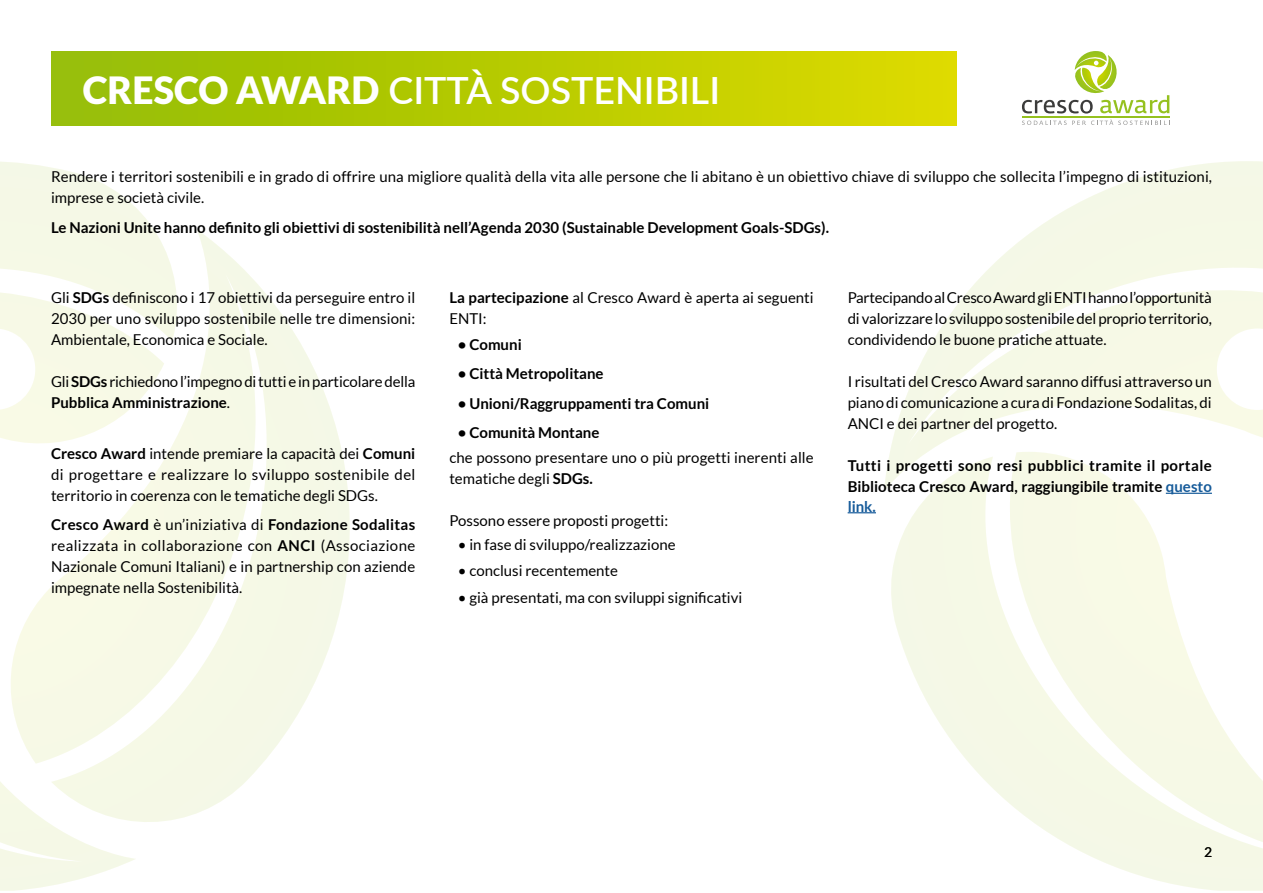
<style>
.page{position:relative;width:1263px;height:893px;background:#fff}
.page>*{position:absolute;margin:0;border:0;box-sizing:border-box;transform-origin:0 0}
.Paragrafo_base{font:600 37.5px "Lato";color:#fff}
.testo_giustificato_n{font:15px/21px "Lato";color:#000;text-align:justify}
.testo_giustificato_n-2{font:700 15px/21px "Lato";color:#000}
.testo_giustificato_n-3{font:700 15px "Lato";color:#165b9a}
.t1{font:13.5px "Lato";color:#000}
.s1{font-weight:900}
.s2{font-weight:700}
.s3{color:#165b9a}
</style>
<div class="page">
<div style="left:51px;top:51px;width:906px;height:74px;background:linear-gradient(to right,#92bc06,#ddda00)"></div>
<svg style="left:1022px;top:51px;width:148px;height:74px"></svg>
<svg style="left:0;top:162px;width:350px;height:729px"></svg>
<svg style="left:875px;top:161px;width:388px;height:730px"></svg>
<hr style="left:1166px;top:493px;width:46px;height:1px;background:#165b9a">
<svg style="left:848px;top:512px;width:28px;height:1px"></svg>
<p class="Paragrafo_base" style="left:83px;top:63px;width:639px"><span class="s1">CRESCO AWARD</span> CITTÀ SOSTENIBILI</p>
<p class="testo_giustificato_n" style="left:51px;top:166px;width:1162px">Rendere i territori sostenibili e in grado di offrire una migliore qualità della vita alle persone che li abitano è un obiettivo chiave di sviluppo che sollecita l’impegno di istituzioni, imprese e società civile.</p>
<p class="testo_giustificato_n-2" style="left:51px;top:217px;width:779px">Le Nazioni Unite hanno definito gli obiettivi di sostenibilità nell’Agenda 2030 (Sustainable Development Goals-SDGs).</p>
<p class="testo_giustificato_n" style="left:51px;top:287px;width:366px">Gli <span class="s2">SDGs</span> definiscono i 17 obiettivi da perseguire entro il 2030 per uno sviluppo sostenibile nelle tre dimensioni:<br>Ambientale, Economica e Sociale.</p>
<p class="testo_giustificato_n" style="left:51px;top:371px;width:366px">Gli <span class="s2">SDGs</span> richiedono l’impegno di tutti e in particolare della<br><span class="s2">Pubblica Amministrazione</span>.</p>
<p class="testo_giustificato_n" style="left:51px;top:443px;width:366px"><span class="s2">Cresco Award</span> intende premiare la capacità dei <span class="s2">Comuni </span>di progettare e realizzare lo sviluppo sostenibile del territorio in coerenza con le tematiche degli SDGs.</p>
<p class="testo_giustificato_n" style="left:51px;top:514px;width:366px"><span class="s2">Cresco Award</span> è un’iniziativa di <span class="s2">Fondazione Sodalitas </span>realizzata in collaborazione con <span class="s2">ANCI</span> (Associazione Nazionale Comuni Italiani) e in partnership con aziende impegnate nella Sostenibilità.</p>
<p class="testo_giustificato_n" style="left:449px;top:287px;width:366px"><span class="s2">La partecipazione</span> al Cresco Award è aperta ai seguenti<br>ENTI:</p>
<p class="testo_giustificato_n-2" style="left:458px;top:333px;width:65px">• Comuni</p>
<p class="testo_giustificato_n-2" style="left:458px;top:363px;width:147px">• Città Metropolitane</p>
<p class="testo_giustificato_n-2" style="left:458px;top:392px;width:253px">• Unioni/Raggruppamenti tra Comuni</p>
<p class="testo_giustificato_n-2" style="left:458px;top:422px;width:143px">• Comunità Montane</p>
<p class="testo_giustificato_n" style="left:449px;top:447px;width:366px">che possono presentare uno o più progetti inerenti alle tematiche degli <span class="s2">SDGs.</span></p>
<p class="testo_giustificato_n" style="left:449px;top:510px;width:220px">Possono essere proposti progetti:</p>
<p class="testo_giustificato_n" style="left:458px;top:534px;width:219px">• in fase di sviluppo/realizzazione</p>
<p class="testo_giustificato_n" style="left:458px;top:560px;width:162px">• conclusi recentemente</p>
<p class="testo_giustificato_n" style="left:458px;top:587px;width:286px">• già presentati, ma con sviluppi significativi</p>
<p class="testo_giustificato_n" style="left:848px;top:287px;width:366px">Partecipando al Cresco Award gli ENTI hanno l’opportunità di valorizzare lo sviluppo sostenibile del proprio territorio, condividendo le buone pratiche attuate.</p>
<p class="testo_giustificato_n" style="left:848px;top:371px;width:366px">I risultati del Cresco Award saranno diffusi attraverso un piano di comunicazione a cura di Fondazione Sodalitas, di ANCI e dei partner del progetto.</p>
<p class="testo_giustificato_n-2" style="left:848px;top:455px;width:366px">Tutti i progetti sono resi pubblici tramite il portale<br>Biblioteca Cresco Award, raggiungibile tramite <span class="s3">questo</span></p>
<p class="testo_giustificato_n-3" style="left:848px;top:498px;width:30px">link.</p>
<p class="t1" style="left:1204px;top:845px;width:9px">2</p>
</div>
